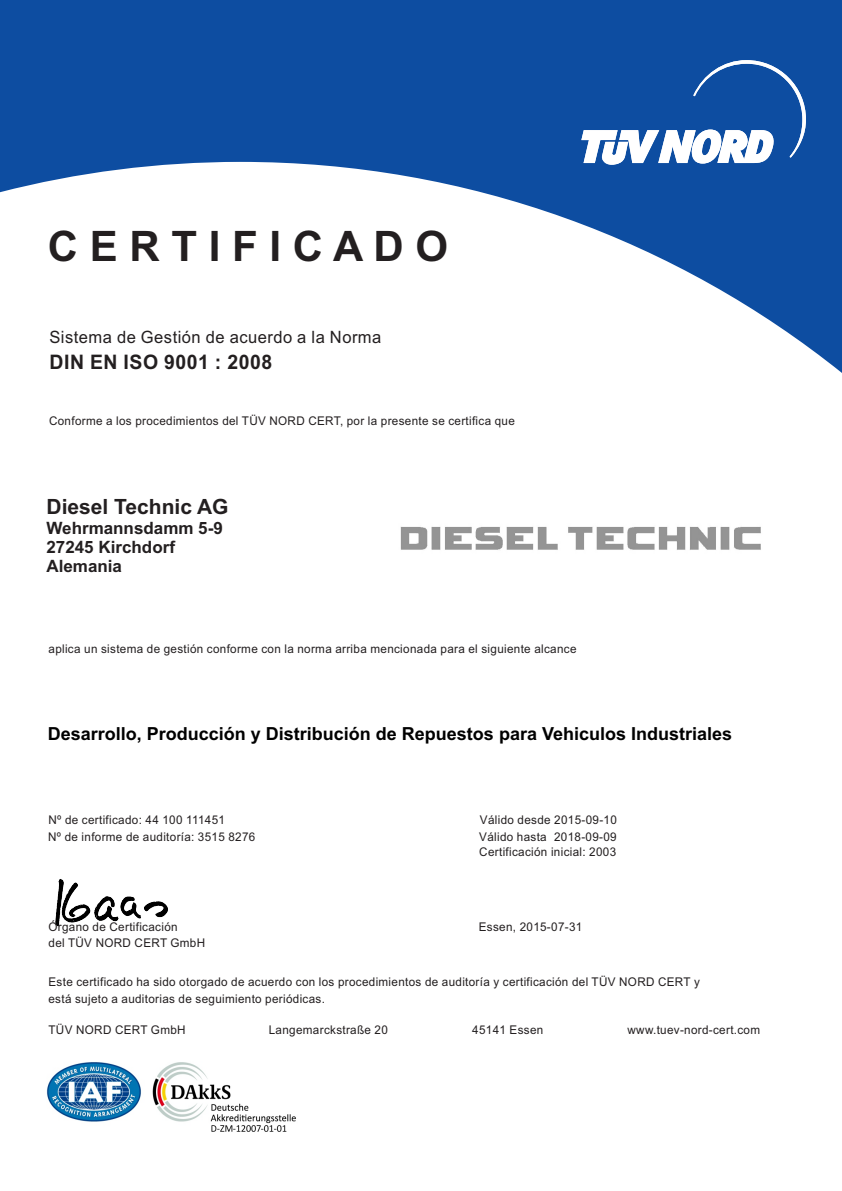
<style>
.page{position:relative;width:842px;height:1191px;background:#fff}
.page>*{position:absolute;margin:0;border:0;box-sizing:border-box;transform-origin:0 0}
.t1{font:700 42px "Arial";color:#231f20}
.t2{font:700 21px "Arial";color:#231f20}
.t3{font:700 20px "Arial";letter-spacing:.03em;color:#231f20}
.t4{font:700 18px "Arial";color:#000}
.t5{font:700 17px/19px "Arial";color:#231f20}
.t6{font:17px "Arial";letter-spacing:.03em;color:#231f20}
.t7{font:12px/16.1px "Arial";letter-spacing:.03em;color:#231f20}
</style>
<div class="page">
<img style="left:55px;top:879px;width:113px;height:48px">
<img style="left:46px;top:1062px;width:250px;height:70px">
<img style="left:400px;top:526px;width:361px;height:24px">
<svg style="left:0;top:0;width:842px;height:373px;fill:#0d4da1"></svg>
<svg style="left:581px;top:60px;width:225px;height:105px"></svg>
<h1 class="t1" style="left:48px;top:230px;width:402px">C E R T I F I C A D O</h1>
<h3 class="t6" style="left:49px;top:331px;width:333px">Sistema de Gestión de acuerdo a la Norma</h3>
<h3 class="t3" style="left:49px;top:354px;width:224px">DIN EN ISO 9001 : 2008</h3>
<p class="t7" style="left:49px;top:413px;width:467px">Conforme a los procedimientos del TÜV NORD CERT, por la presente se certifica que</p>
<h2 class="t2" style="left:47px;top:499px;width:184px">Diesel Technic AG</h2>
<h3 class="t5" style="left:47px;top:520px;width:178px">Wehrmannsdamm 5-9<br>27245 Kirchdorf<br>Alemania</h3>
<p class="t7" style="left:49px;top:641px;width:529px">aplica un sistema de gestión conforme con la norma arriba mencionada para el siguiente alcance</p>
<h3 class="t4" style="left:48px;top:727px;width:686px">Desarrollo, Producción y Distribución de Repuestos para Vehiculos Industriales</h3>
<p class="t7" style="left:48px;top:813px;width:209px">Nº de certificado: 44 100 111451<br>Nº de informe de auditoría: 3515 8276</p>
<p class="t7" style="left:480px;top:813px;width:138px">Válido desde 2015-09-10</p>
<p class="t7" style="left:479px;top:829px;width:139px">Válido hasta 2018-09-09</p>
<p class="t7" style="left:479px;top:845px;width:138px">Certificación inicial: 2003</p>
<p class="t7" style="left:49px;top:920px;width:131px">Órgano de Certificación</p>
<p class="t7" style="left:479px;top:920px;width:105px">Essen, 2015-07-31</p>
<p class="t7" style="left:49px;top:936px;width:158px">del TÜV NORD CERT GmbH</p>
<p class="t7" style="left:49px;top:975px;width:653px">Este certificado ha sido otorgado de acuerdo con los procedimientos de auditoría y certificación del TÜV NORD CERT y está sujeto a auditorias de seguimiento periódicas.</p>
<p class="t7" style="left:49px;top:1022px;width:139px">TÜV NORD CERT GmbH</p>
<p class="t7" style="left:269px;top:1022px;width:121px">Langemarckstraße 20</p>
<p class="t7" style="left:472px;top:1022px;width:73px">45141 Essen</p>
<p class="t7" style="left:627px;top:1022px;width:134px">www.tuev-nord-cert.com</p>
</div>
